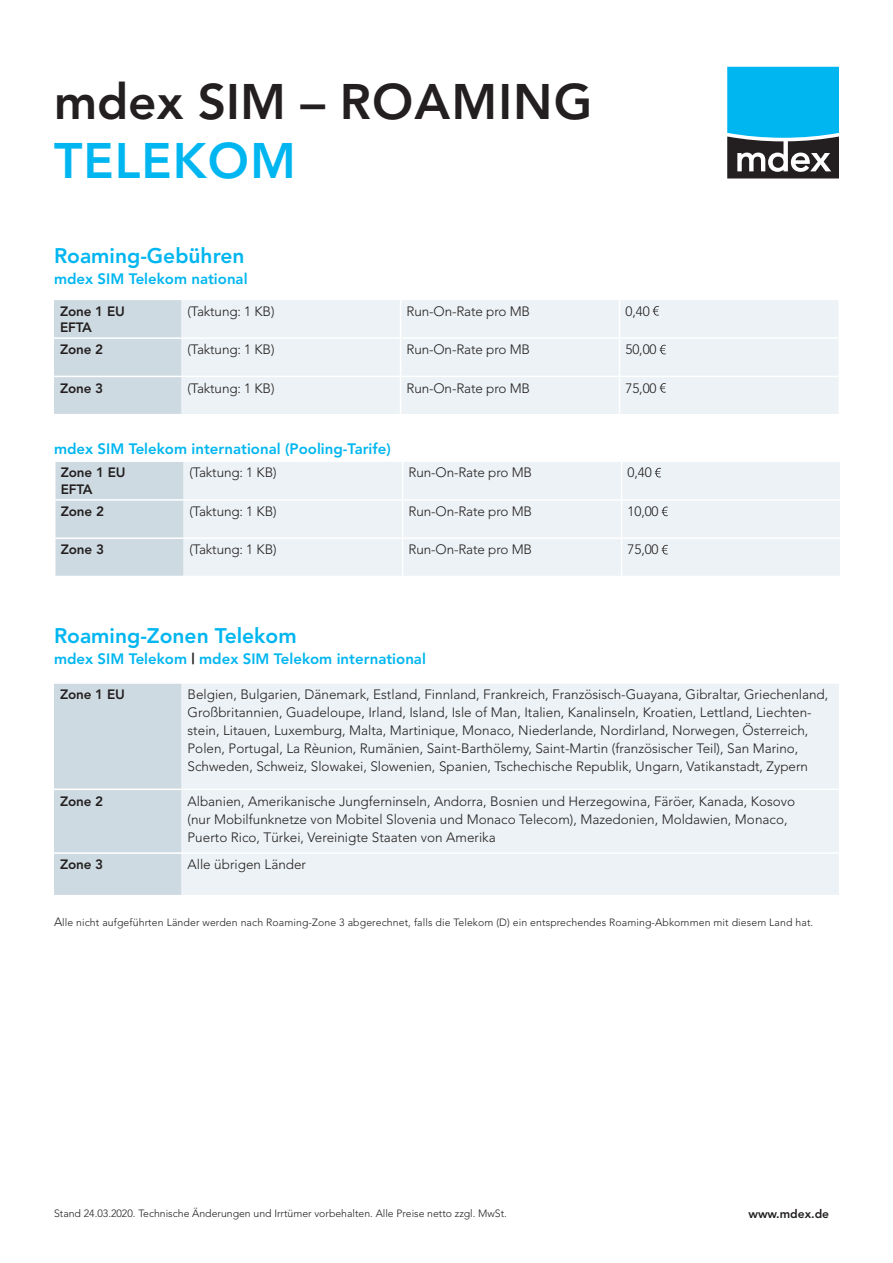
<style>
.page{position:relative;width:893px;height:1263px;background:#fff}
.page>*{position:absolute;margin:0;border:0;box-sizing:border-box;transform-origin:0 0}
.t1{font:800 49.5px "Avenir";letter-spacing:.02em;color:#231f20}
.t2{font:800 49.5px "Avenir";letter-spacing:.02em;color:#00b6f0}
.t3{font:800 21px "Avenir";color:#00b6f0}
.t4{font:800 15px "Avenir";color:#00b6f0}
.t5{font:300 13.5px/18px "Avenir";color:#231f20}
.t6{font:800 13.5px/16.5px "Avenir";letter-spacing:-.01em;color:#231f20}
.t7{font:800 12px "Avenir";color:#231f20}
.t8{font:300 10.5px "Avenir";letter-spacing:.01em;color:#231f20}
.s1{color:#231f20}
.s2{font-size:12px}
</style>
<div class="page">
<div style="left:54px;top:300px;width:128px;height:114px;background:#cedae1"></div>
<div style="left:182px;top:300px;width:656px;height:114px;background:#ecf2f5"></div>
<hr style="left:54px;top:337px;width:128px;height:2px;background:#fff">
<hr style="left:182px;top:337px;width:219px;height:2px;background:#fff">
<hr style="left:401px;top:337px;width:219px;height:2px;background:#fff">
<hr style="left:620px;top:337px;width:218px;height:2px;background:#fff">
<hr style="left:54px;top:376px;width:128px;height:1px;background:#fff">
<hr style="left:182px;top:376px;width:219px;height:1px;background:#fff">
<hr style="left:401px;top:376px;width:219px;height:1px;background:#fff">
<hr style="left:620px;top:376px;width:218px;height:1px;background:#fff">
<hr style="left:400px;top:300px;width:1px;height:37px;background:#fff">
<hr style="left:619px;top:300px;width:1px;height:37px;background:#fff">
<hr style="left:400px;top:339px;width:1px;height:37px;background:#fff">
<hr style="left:619px;top:339px;width:1px;height:37px;background:#fff">
<hr style="left:400px;top:377px;width:1px;height:37px;background:#fff">
<hr style="left:619px;top:377px;width:1px;height:37px;background:#fff">
<svg style="left:653px;top:306px;width:6px;height:10px"></svg>
<svg style="left:660px;top:345px;width:6px;height:9px"></svg>
<svg style="left:660px;top:383px;width:6px;height:10px"></svg>
<div style="left:56px;top:462px;width:128px;height:114px;background:#cedae1"></div>
<div style="left:184px;top:462px;width:656px;height:114px;background:#ecf2f5"></div>
<hr style="left:402px;top:462px;width:1px;height:37px;background:#fff">
<hr style="left:621px;top:462px;width:1px;height:37px;background:#fff">
<hr style="left:402px;top:501px;width:1px;height:36px;background:#fff">
<hr style="left:621px;top:501px;width:1px;height:36px;background:#fff">
<hr style="left:402px;top:539px;width:1px;height:37px;background:#fff">
<hr style="left:621px;top:539px;width:1px;height:37px;background:#fff">
<hr style="left:54px;top:499px;width:130px;height:2px;background:#fff">
<hr style="left:184px;top:499px;width:219px;height:2px;background:#fff">
<hr style="left:403px;top:499px;width:219px;height:2px;background:#fff">
<hr style="left:622px;top:499px;width:219px;height:2px;background:#fff">
<hr style="left:54px;top:537px;width:130px;height:2px;background:#fff">
<hr style="left:184px;top:537px;width:219px;height:2px;background:#fff">
<hr style="left:403px;top:537px;width:219px;height:2px;background:#fff">
<hr style="left:622px;top:537px;width:219px;height:2px;background:#fff">
<svg style="left:655px;top:468px;width:6px;height:9px"></svg>
<svg style="left:662px;top:507px;width:6px;height:9px"></svg>
<svg style="left:662px;top:545px;width:6px;height:9px"></svg>
<div style="left:54px;top:684px;width:128px;height:211px;background:#cedae1"></div>
<div style="left:182px;top:684px;width:657px;height:211px;background:#ecf2f5"></div>
<hr style="left:54px;top:788px;width:128px;height:2px;background:#fff">
<hr style="left:54px;top:852px;width:128px;height:2px;background:#fff">
<hr style="left:182px;top:788px;width:657px;height:2px;background:#fff">
<hr style="left:182px;top:852px;width:657px;height:2px;background:#fff">
<svg style="left:727px;top:67px;width:112px;height:111px;background:#2696ba"></svg>
<h1 class="t1" style="left:54px;top:72px;width:540px">mdex SIM – ROAMING</h1>
<h1 class="t2" style="left:54px;top:132px;width:244px">TELEKOM</h1>
<h2 class="t3" style="left:54px;top:243px;width:192px">Roaming-Gebühren</h2>
<p class="t4" style="left:54px;top:269px;width:195px">mdex SIM Telekom national</p>
<p class="t6" style="left:60px;top:303px;width:66px">Zone 1 EU<br>EFTA</p>
<p class="t5" style="left:188px;top:302px;width:88px">(Taktung: 1 KB)</p>
<p class="t5" style="left:407px;top:302px;width:125px">Run-On-Rate pro MB</p>
<p class="t5" style="left:626px;top:302px;width:26px">0,40</p>
<p class="t6" style="left:60px;top:341px;width:45px">Zone 2</p>
<p class="t5" style="left:188px;top:341px;width:88px">(Taktung: 1 KB)</p>
<p class="t5" style="left:407px;top:341px;width:125px">Run-On-Rate pro MB</p>
<p class="t5" style="left:625px;top:341px;width:33px">50,00</p>
<p class="t6" style="left:60px;top:380px;width:45px">Zone 3</p>
<p class="t5" style="left:188px;top:379px;width:88px">(Taktung: 1 KB)</p>
<p class="t5" style="left:407px;top:379px;width:125px">Run-On-Rate pro MB</p>
<p class="t5" style="left:625px;top:379px;width:33px">75,00</p>
<p class="t4" style="left:54px;top:440px;width:338px">mdex SIM Telekom international (Pooling-Tarife)</p>
<p class="t6" style="left:61px;top:464px;width:66px">Zone 1 EU<br>EFTA</p>
<p class="t5" style="left:190px;top:464px;width:88px">(Taktung: 1 KB)</p>
<p class="t5" style="left:409px;top:464px;width:125px">Run-On-Rate pro MB</p>
<p class="t5" style="left:628px;top:464px;width:26px">0,40</p>
<p class="t6" style="left:61px;top:503px;width:45px">Zone 2</p>
<p class="t5" style="left:190px;top:502px;width:88px">(Taktung: 1 KB)</p>
<p class="t5" style="left:409px;top:502px;width:125px">Run-On-Rate pro MB</p>
<p class="t5" style="left:628px;top:502px;width:33px">10,00</p>
<p class="t6" style="left:61px;top:541px;width:45px">Zone 3</p>
<p class="t5" style="left:190px;top:541px;width:88px">(Taktung: 1 KB)</p>
<p class="t5" style="left:409px;top:541px;width:125px">Run-On-Rate pro MB</p>
<p class="t5" style="left:628px;top:541px;width:33px">75,00</p>
<h2 class="t3" style="left:54px;top:623px;width:244px">Roaming-Zonen Telekom</h2>
<p class="t4" style="left:54px;top:650px;width:373px">mdex SIM Telekom <span class="s1">|</span> mdex SIM Telekom international</p>
<p class="t6" style="left:60px;top:686px;width:66px">Zone 1 EU</p>
<p class="t5" style="left:188px;top:686px;width:642px">Belgien, Bulgarien, Dänemark, Estland, Finnland, Frankreich, Französisch-Guayana, Gibraltar, Griechenland, Großbritannien, Guadeloupe, Irland, Island, Isle of Man, Italien, Kanalinseln, Kroatien, Lettland, Liechten&shy;stein, Litauen, Luxemburg, Malta, Martinique, Monaco, Niederlande, Nordirland, Norwegen, Österreich, Polen, Portugal, La Rèunion, Rumänien, Saint-Barthölemy, Saint-Martin (französischer Teil), San Marino, Schweden, Schweiz, Slowakei, Slowenien, Spanien, Tschechische Republik, Ungarn, Vatikanstadt, Zypern</p>
<p class="t6" style="left:60px;top:792px;width:45px">Zone 2</p>
<p class="t5" style="left:188px;top:792px;width:609px">Albanien, Amerikanische Jungferninseln, Andorra, Bosnien und Herzegowina, Färöer, Kanada, Kosovo (nur Mobilfunknetze von Mobitel Slovenia und Monaco Telecom), Mazedonien, Moldawien, Monaco,<br>Puerto Rico, Türkei, Vereinigte Staaten von Amerika</p>
<p class="t6" style="left:60px;top:856px;width:45px">Zone 3</p>
<p class="t5" style="left:188px;top:856px;width:120px">Alle übrigen Länder</p>
<p class="t8" style="left:54px;top:916px;width:761px"><span class="s2">A</span>lle nicht aufgeführten Länder werden nach Roaming-Zone 3 abgerechnet, falls die Telekom (D) ein entsprechendes Roaming-Abkommen mit diesem Land hat.</p>
<p class="t8" style="left:54px;top:1207px;width:455px">Stand 24.03.2020. Technische Änderungen und Irrtümer vorbehalten. Alle Preise netto zzgl. MwSt.</p>
<p class="t7" style="left:748px;top:1206px;width:82px">www.mdex.de</p>
</div>
